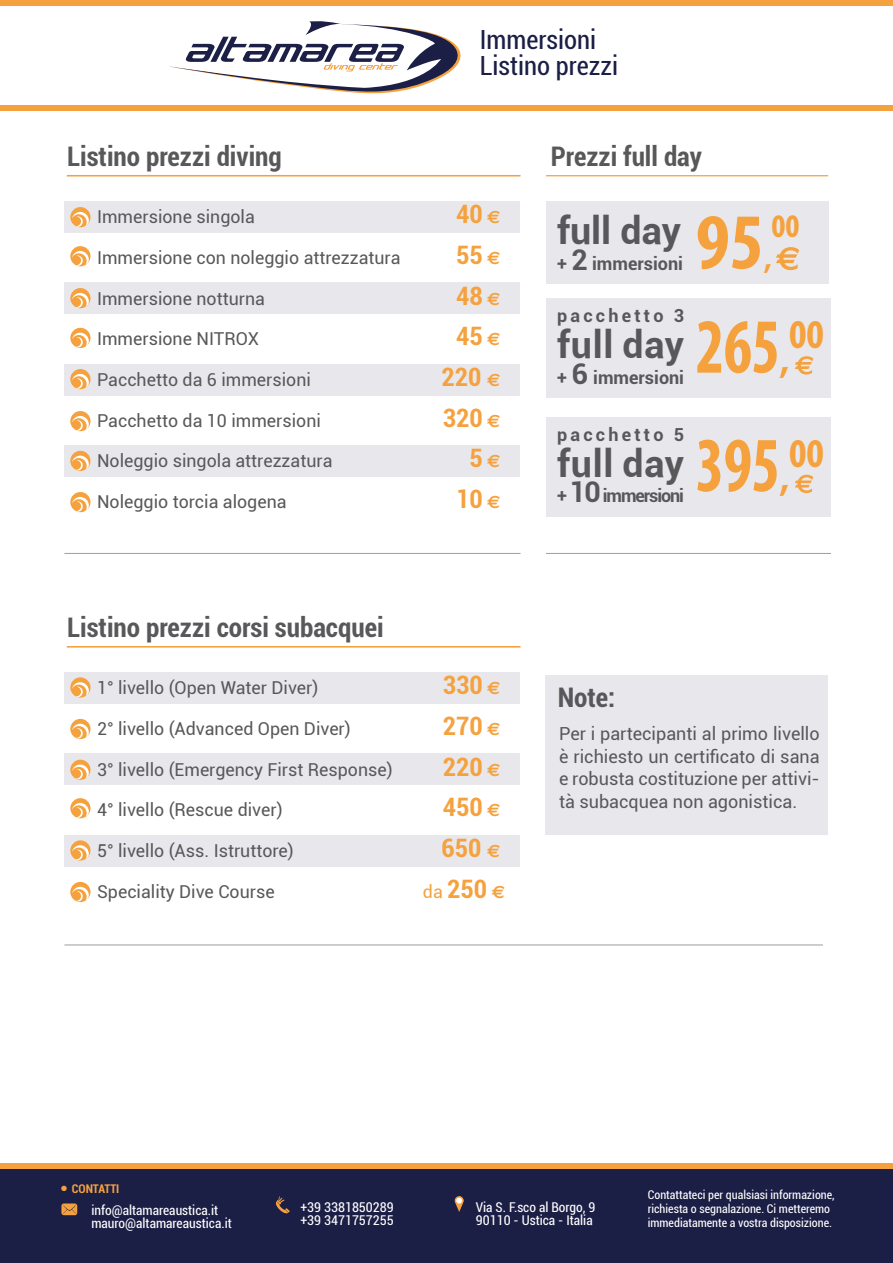
<style>
.page{position:relative;width:893px;height:1263px;background:#fff}
.page>*{position:absolute;margin:0;border:0;box-sizing:border-box;transform-origin:0 0}
.t1{font:700 condensed 79.8px "Myriad Pro";color:#f5a13e}
.t2{font:700 condensed 78.45px "Myriad Pro";letter-spacing:-.005em;color:#f5a13e;scale:.85 1}
.t3{font:700 condensed 41.1px "Myriad Pro";color:#f5a13e}
.t4{font:700 37.5px "Roboto";letter-spacing:.02em;color:#58585a}
.t5{font:700 condensed 33px "Myriad Pro";color:#f5a13e}
.t6{font:700 condensed 27px "Roboto";color:#58585a}
.t7{font:condensed 26.4px/26.4px "Roboto";color:#1b1e45}
.t8{font:700 condensed 25.35px "Roboto";color:#f5a13e}
.t9{font:18px/22.5px "Roboto";color:#58585a;text-align:justify}
.t10{font:700 18px "Roboto";color:#58585a}
.t11{font:700 18px "Roboto";letter-spacing:.18em;color:#58585a}
.t12{font:700 18px "Roboto";letter-spacing:-.06em;color:#58585a}
.t13{font:17.85px "Roboto";color:#58585a}
.t14{font:condensed 13.5px/13.5px "Roboto";color:#fff}
.t15{font:condensed 12px/13.5px "Roboto";color:#fff}
.t16{font:700 condensed 12px "Roboto";color:#f5a13e}
.s1{font-family:"Euro Sans";font-stretch:normal;font-size:17.85px}
.s2{font-weight:400;font-stretch:normal;font-size:17.85px}
.s3{font-size:28.5px}
.s4{font-size:41.1px}
</style>
<div class="page">
<div style="left:65px;top:672px;width:455px;height:31px;background:#e8e8ec"></div>
<div style="left:65px;top:753px;width:455px;height:31px;background:#e8e8ec"></div>
<div style="left:65px;top:835px;width:455px;height:31px;background:#e8e8ec"></div>
<div style="left:546px;top:298px;width:285px;height:100px;background:#e8e8ec"></div>
<div style="left:0;top:0;width:892px;height:5px;background:#f5a13e"></div>
<div style="left:0;top:105px;width:892px;height:6px;background:#f5a13e"></div>
<svg style="left:170px;top:21px;width:291px;height:73px"></svg>
<div style="left:0;top:1163px;width:893px;height:5px;background:#f5a13e"></div>
<div style="left:0;top:1169px;width:893px;height:94px;background:#1b1e45"></div>
<svg style="left:61px;top:1203px;width:16px;height:12px"></svg>
<svg style="left:275px;top:1196px;width:15px;height:18px"></svg>
<svg style="left:455px;top:1196px;width:8px;height:16px"></svg>
<hr style="left:64px;top:553px;width:456px;height:1px;background:#9c9e9f">
<hr style="left:64px;top:945px;width:759px;height:1px;background:#9c9e9f">
<hr style="left:546px;top:553px;width:285px;height:1px;background:#9c9e9f">
<div style="left:65px;top:201px;width:455px;height:31px;background:#e8e8ec"></div>
<div style="left:65px;top:282px;width:455px;height:31px;background:#e8e8ec"></div>
<div style="left:65px;top:364px;width:455px;height:31px;background:#e8e8ec"></div>
<div style="left:65px;top:445px;width:455px;height:31px;background:#e8e8ec"></div>
<hr style="left:67px;top:175px;width:454px;height:2px;background:#f5a13e">
<svg style="left:70px;top:207px;width:21px;height:20px"></svg>
<svg style="left:72px;top:212px;width:17px;height:15px"></svg>
<svg style="left:70px;top:246px;width:21px;height:20px"></svg>
<svg style="left:72px;top:251px;width:17px;height:15px"></svg>
<svg style="left:70px;top:288px;width:21px;height:20px"></svg>
<svg style="left:72px;top:293px;width:17px;height:15px"></svg>
<svg style="left:70px;top:328px;width:21px;height:20px"></svg>
<svg style="left:72px;top:333px;width:17px;height:15px"></svg>
<svg style="left:70px;top:369px;width:21px;height:20px"></svg>
<svg style="left:72px;top:374px;width:17px;height:15px"></svg>
<svg style="left:70px;top:411px;width:21px;height:20px"></svg>
<svg style="left:72px;top:416px;width:17px;height:15px"></svg>
<svg style="left:70px;top:451px;width:21px;height:20px"></svg>
<svg style="left:72px;top:456px;width:17px;height:15px"></svg>
<svg style="left:70px;top:492px;width:21px;height:20px"></svg>
<svg style="left:72px;top:497px;width:17px;height:15px"></svg>
<svg style="left:70px;top:677px;width:21px;height:20px"></svg>
<svg style="left:72px;top:682px;width:17px;height:15px"></svg>
<svg style="left:70px;top:719px;width:21px;height:20px"></svg>
<svg style="left:72px;top:724px;width:17px;height:15px"></svg>
<div style="left:70px;top:760px;width:21px;height:20px;background:#f5a13e;border-radius:50%"></div>
<svg style="left:72px;top:764px;width:17px;height:16px"></svg>
<svg style="left:70px;top:798px;width:21px;height:20px"></svg>
<svg style="left:72px;top:803px;width:17px;height:15px"></svg>
<svg style="left:70px;top:840px;width:21px;height:20px"></svg>
<svg style="left:72px;top:845px;width:17px;height:15px"></svg>
<svg style="left:70px;top:882px;width:21px;height:20px"></svg>
<svg style="left:72px;top:887px;width:17px;height:15px"></svg>
<div style="left:546px;top:201px;width:282px;height:83px;background:#e8e8ec"></div>
<hr style="left:546px;top:175px;width:282px;height:1px;background:#f5a13e">
<svg style="left:776px;top:247px;width:23px;height:23px"></svg>
<svg style="left:795px;top:356px;width:18px;height:19px"></svg>
<div style="left:546px;top:417px;width:285px;height:100px;background:#e8e8ec"></div>
<svg style="left:795px;top:475px;width:18px;height:18px"></svg>
<div style="left:545px;top:675px;width:283px;height:159px;background:#e8e8ec"></div>
<hr style="left:67px;top:646px;width:454px;height:2px;background:#f5a13e">
<h3 class="t7" style="left:480px;top:26px;width:140px">Immersioni<br>Listino prezzi</h3>
<h3 class="t6" style="left:67px;top:137px;width:216px">Listino prezzi diving</h3>
<h3 class="t6" style="left:551px;top:137px;width:152px">Prezzi full day</h3>
<p class="t13" style="left:97px;top:204px;width:159px">Immersione singola</p>
<h3 class="t8" style="left:456px;top:197px;width:46px">40 <span class="s1">€</span></h3>
<p class="t13" style="left:97px;top:245px;width:305px">Immersione con noleggio attrezzatura</p>
<h3 class="t8" style="left:456px;top:237px;width:46px">55 <span class="s1">€</span></h3>
<p class="t13" style="left:97px;top:286px;width:169px">Immersione notturna</p>
<h3 class="t8" style="left:456px;top:278px;width:46px">48 <span class="s1">€</span></h3>
<p class="t13" style="left:97px;top:326px;width:163px">Immersione NITROX</p>
<h3 class="t8" style="left:456px;top:319px;width:46px">45 <span class="s1">€</span></h3>
<p class="t13" style="left:97px;top:367px;width:215px">Pacchetto da 6 immersioni</p>
<h3 class="t8" style="left:442px;top:359px;width:60px">220 <span class="s1">€</span></h3>
<p class="t13" style="left:97px;top:408px;width:225px">Pacchetto da 10 immersioni</p>
<h3 class="t8" style="left:443px;top:400px;width:59px">320 <span class="s1">€</span></h3>
<p class="t13" style="left:97px;top:448px;width:237px">Noleggio singola attrezzatura</p>
<h3 class="t8" style="left:469px;top:441px;width:33px">5<span class="s1">€</span></h3>
<p class="t13" style="left:97px;top:489px;width:191px">Noleggio torcia alogena</p>
<h3 class="t8" style="left:456px;top:481px;width:46px">10 <span class="s1">€</span></h3>
<h3 class="t6" style="left:67px;top:608px;width:318px">Listino prezzi corsi subacquei</h3>
<p class="t13" style="left:97px;top:675px;width:223px">1° livello (Open Water Diver)</p>
<h3 class="t8" style="left:443px;top:668px;width:59px">330 <span class="s1">€</span></h3>
<p class="t13" style="left:97px;top:716px;width:255px">2° livello (Advanced Open Diver)</p>
<h3 class="t8" style="left:443px;top:708px;width:59px">270 <span class="s1">€</span></h3>
<p class="t13" style="left:97px;top:757px;width:297px">3° livello (Emergency First Response)</p>
<h3 class="t8" style="left:443px;top:749px;width:59px">220 <span class="s1">€</span></h3>
<p class="t13" style="left:97px;top:797px;width:187px">4° livello (Rescue diver)</p>
<h3 class="t8" style="left:443px;top:790px;width:59px">450 <span class="s1">€</span></h3>
<p class="t13" style="left:97px;top:838px;width:198px">5° livello (Ass. Istruttore)</p>
<h3 class="t8" style="left:442px;top:830px;width:60px">650 <span class="s1">€</span></h3>
<p class="t13" style="left:97px;top:879px;width:179px">Speciality Dive Course</p>
<h3 class="t8" style="left:423px;top:871px;width:84px"><span class="s2">da</span> 250 <span class="s1">€</span></h3>
<h3 class="t4" style="left:557px;top:204px;width:125px">full day</h3>
<p class="t10" style="left:557px;top:251px;width:128px">+ <span class="s3">2</span> immersioni</p>
<h3 class="t5" style="left:771px;top:205px;width:30px">00</h3>
<h1 class="t1" style="left:696px;top:192px;width:70px">95</h1>
<h3 class="t5" style="left:764px;top:237px;width:9px">,</h3>
<p class="t11" style="left:557px;top:303px;width:129px">pacchetto 3</p>
<h3 class="t4" style="left:557px;top:318px;width:129px">full day</h3>
<p class="t10" style="left:557px;top:365px;width:129px">+ <span class="s3">6</span> immersioni</p>
<h2 class="t2" style="left:696px;top:297px;width:111px">265<span class="s4">,</span></h2>
<h3 class="t3" style="left:789px;top:309px;width:36px">00</h3>
<p class="t11" style="left:557px;top:422px;width:129px">pacchetto 5</p>
<h3 class="t4" style="left:557px;top:437px;width:129px">full day</h3>
<p class="t12" style="left:557px;top:483px;width:129px">+ <span class="s3">10</span> immersioni</p>
<h2 class="t2" style="left:696px;top:416px;width:111px">395<span class="s4">,</span></h2>
<h3 class="t3" style="left:789px;top:427px;width:36px">00</h3>
<h3 class="t6" style="left:558px;top:678px;width:59px">Note:</h3>
<p class="t9" style="left:559px;top:722px;width:262px">Per i partecipanti al primo livello è richiesto un certificato di sana e robusta costituzione per attivi&shy;tà subacquea non agonistica.</p>
<p class="t16" style="left:61px;top:1180px;width:60px">● CONTATTI</p>
<p class="t14" style="left:91px;top:1203px;width:142px">info@altamareaustica.it mauro@altamareaustica.it</p>
<p class="t14" style="left:300px;top:1199px;width:95px">+39 3381850289 +39 3471757255</p>
<p class="t14" style="left:476px;top:1200px;width:121px">Via S. F.sco al Borgo, 9<br>90110 - Ustica - Italia</p>
<p class="t15" style="left:648px;top:1188px;width:188px">Contattateci per qualsiasi informazione, richiesta o segnalazione. Ci metteremo immediatamente a vostra disposizione.</p>
</div>
